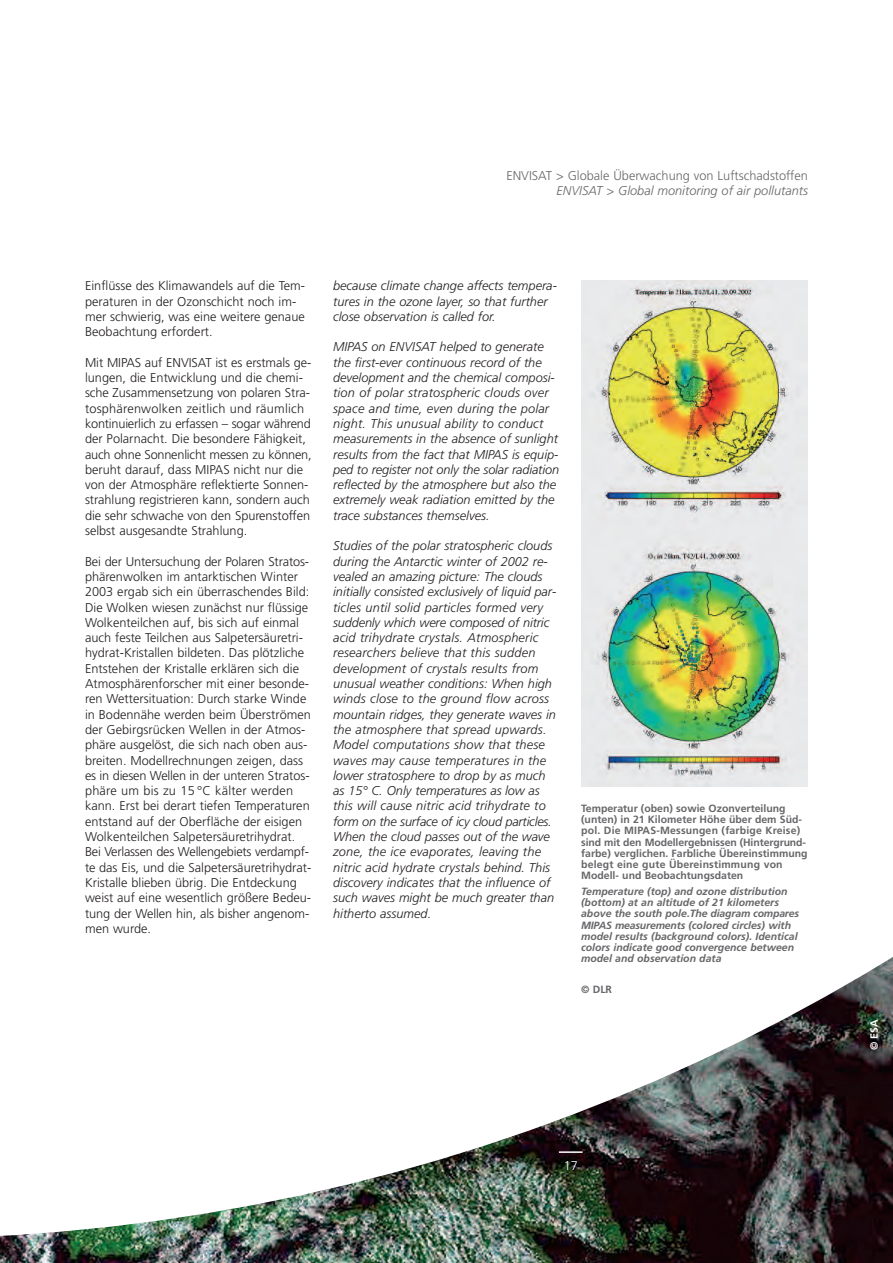
<style>
.page{position:relative;width:893px;height:1263px;background:#fff}
.page>*{position:absolute;margin:0;border:0;box-sizing:border-box;transform-origin:0 0}
.t1{font:300 12.75px/15.3px "Frutiger";color:#231f20}
.t2{font:italic 300 12.75px/15.3px "Frutiger";color:#231f20}
.t3{font:300 12.75px "Frutiger";color:#67676a}
.t4{font:italic 300 12.75px "Frutiger";color:#67676a}
.t5{font:300 12.75px "Frutiger";color:#fff}
.t6{font:700 10.5px/11.2px "Frutiger";color:#67676a}
.t7{font:italic 700 10.5px/11.2px "Frutiger";color:#67676a}
.t8{font:700 10.5px "Frutiger";color:#fff}
</style>
<div class="page">
<img style="left:0;top:1239px;width:893px;height:24px">
<img style="left:0;top:957px;width:893px;height:282px">
<img style="left:581px;top:281px;width:227px;height:506px">
<hr style="left:559px;top:1151px;width:24px;height:2px;background:#fff">
<p class="t3" style="left:506px;top:170px;width:303px">ENVISAT &gt; Globale Überwachung von Luftschadstoffen</p>
<p class="t4" style="left:557px;top:185px;width:253px">ENVISAT &gt; Global monitoring of air pollutants</p>
<p class="t1" style="left:85px;top:279px;width:221px">Einflüsse des Klimawandels auf die Tem&shy;peraturen in der Ozonschicht noch im&shy;mer schwierig, was eine weitere genaue Beobachtung erfordert.</p>
<p class="t1" style="left:85px;top:356px;width:228px">Mit MIPAS auf ENVISAT ist es erstmals ge&shy;lungen, die Entwicklung und die chemi&shy;sche Zusammensetzung von polaren Stra&shy;tosphärenwolken zeitlich und räumlich kontinuierlich zu erfassen – sogar während der Polarnacht. Die besondere Fähigkeit, auch ohne Sonnenlicht messen zu können, beruht darauf, dass MIPAS nicht nur die von der Atmosphäre reflektierte Sonnen&shy;strahlung registrieren kann, sondern auch die sehr schwache von den Spurenstoffen selbst ausgesandte Strahlung.</p>
<p class="t1" style="left:85px;top:554px;width:228px">Bei der Untersuchung der Polaren Stratos&shy;phärenwolken im antarktischen Winter 2003 ergab sich ein überraschendes Bild:<br>Die Wolken wiesen zunächst nur flüssige Wolkenteilchen auf, bis sich auf einmal auch feste Teilchen aus Salpetersäuretri&shy;hydrat-Kristallen bildeten. Das plötzliche Entstehen der Kristalle erklären sich die Atmosphärenforscher mit einer besonde&shy;ren Wettersituation: Durch starke Winde in Bodennähe werden beim Überströmen der Gebirgsrücken Wellen in der Atmos&shy;phäre ausgelöst, die sich nach oben aus&shy;breiten. Modellrechnungen zeigen, dass es in diesen Wellen in der unteren Stratos&shy;phäre um bis zu 15 °C kälter werden kann. Erst bei derart tiefen Temperaturen entstand auf der Oberfläche der eisigen Wolkenteilchen Salpetersäuretrihydrat.<br>Bei Verlassen des Wellengebiets verdampf&shy;te das Eis, und die Salpetersäuretrihydrat-Kristalle blieben übrig. Die Entdeckung weist auf eine wesentlich größere Bedeu&shy;tung der Wellen hin, als bisher angenom&shy;men wurde.</p>
<p class="t2" style="left:333px;top:279px;width:225px">because climate change affects tempera&shy;tures in the ozone layer, so that further close observation is called for.</p>
<p class="t2" style="left:333px;top:340px;width:228px">MIPAS on ENVISAT helped to generate the first-ever continuous record of the development and the chemical composi&shy;tion of polar stratospheric clouds over space and time, even during the polar night. This unusual ability to conduct measurements in the absence of sunlight results from the fact that MIPAS is equip&shy;ped to register not only the solar radiation reflected by the atmosphere but also the extremely weak radiation emitted by the trace substances themselves.</p>
<p class="t2" style="left:333px;top:539px;width:225px">Studies of the polar stratospheric clouds during the Antarctic winter of 2002 re&shy;vealed an amazing picture: The clouds initially consisted exclusively of liquid par&shy;ticles until solid particles formed very suddenly which were composed of nitric acid trihydrate crystals. Atmospheric researchers believe that this sudden development of crystals results from unusual weather conditions: When high winds close to the ground flow across mountain ridges, they generate waves in the atmosphere that spread upwards.<br>Model computations show that these waves may cause temperatures in the lower stratosphere to drop by as much as 15° C. Only temperatures as low as this will cause nitric acid trihydrate to form on the surface of icy cloud particles.<br>When the cloud passes out of the wave zone, the ice evaporates, leaving the nitric acid hydrate crystals behind. This discovery indicates that the influence of such waves might be much greater than hitherto assumed.</p>
<p class="t6" style="left:581px;top:803px;width:228px">Temperatur (oben) sowie Ozonverteilung (unten) in 21 Kilometer Höhe über dem Süd&shy;pol. Die MIPAS-Messungen (farbige Kreise) sind mit den Modellergebnissen (Hintergrund&shy;farbe) verglichen. Farbliche Übereinstimmung belegt eine gute Übereinstimmung von Modell- und Beobachtungsdaten</p>
<p class="t7" style="left:581px;top:886px;width:220px">Temperature (top) and ozone distribution (bottom) at an altitude of 21 kilometers above the south pole.The diagram compares MIPAS measurements (colored circles) with model results (background colors). Identical colors indicate good convergence between model and observation data</p>
<p class="t6" style="left:581px;top:985px;width:32px">© DLR</p>
<p class="t5" style="left:564px;top:1161px;width:16px">17</p>
<p class="t8" style="left:870px;top:1050px;width:32px;rotate:-90deg">© ESA</p>
</div>
